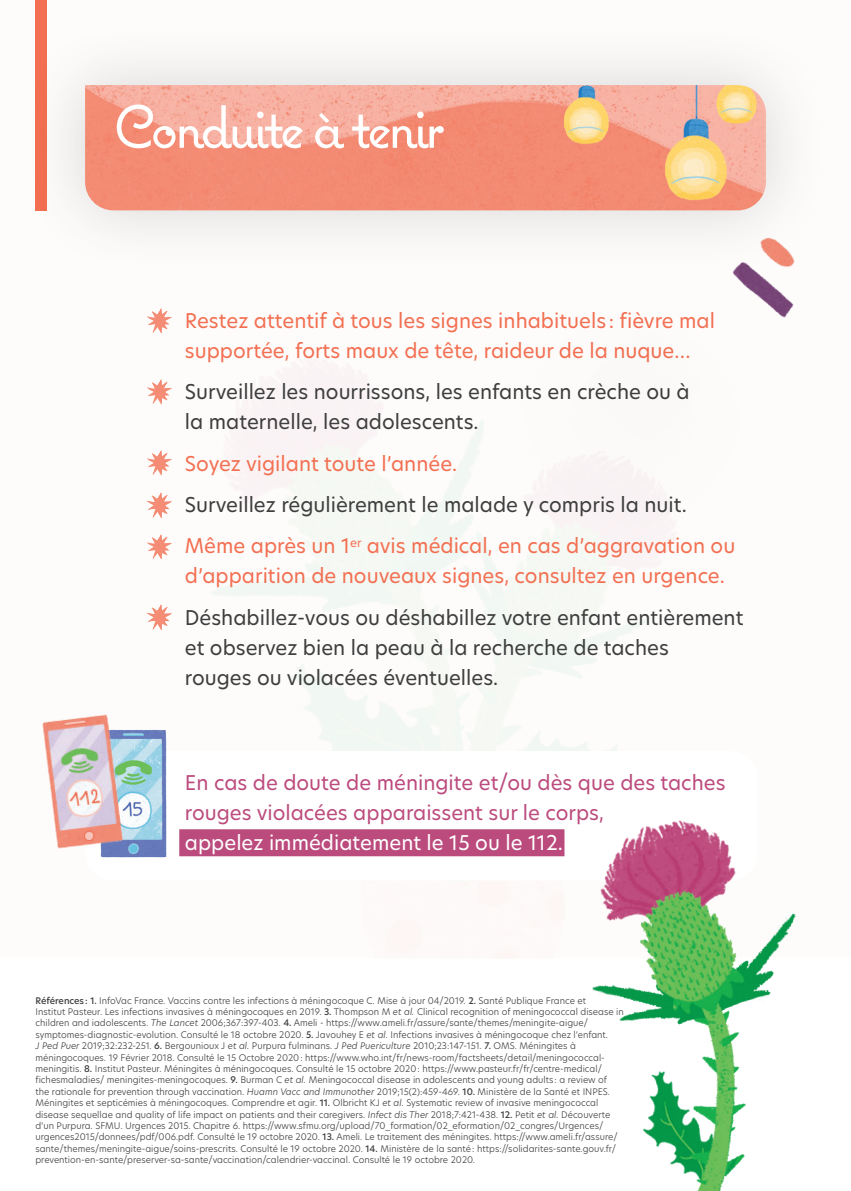
<style>
.page{position:relative;width:851px;height:1191px;background:#fff}
.page>*{position:absolute;margin:0;border:0;box-sizing:border-box;transform-origin:0 0}
.t1{font:60px "Coquette";letter-spacing:-.07em;color:#fff}
.t2{font:20px/30px "Hero New";color:#3e3e3f}
.t3{font:20px/30px "Hero New";color:#f36f51}
.t4{font:20px/30px "Hero New";color:#bc4b7d}
.t5{font:20px "Hero New";color:#fff}
.t6{font:300 9px/11.4px "Hero New";color:#3e3e3f}
.s1{font-weight:500}
.s2{font-style:italic}
</style>
<div class="page">
<div style="left:0;top:0;width:850px;height:958px;background:#fdfcfb"></div>
<svg style="left:240px;top:751px;width:497px;height:129px"></svg>
<img style="left:509px;top:753px;width:287px;height:438px">
<img style="left:147px;top:308px;width:25px;height:26px">
<img style="left:147px;top:379px;width:25px;height:26px">
<img style="left:147px;top:450px;width:25px;height:26px">
<img style="left:147px;top:492px;width:25px;height:27px">
<img style="left:147px;top:534px;width:25px;height:26px">
<img style="left:147px;top:604px;width:25px;height:27px">
<div style="left:35px;top:0;width:12px;height:210px;background:#f36f51"></div>
<img style="left:42px;top:714px;width:159px;height:166px">
<div style="left:179px;top:829px;width:385px;height:27px;background:#bc4b7d"></div>
<div style="left:22px;top:22px;width:807px;height:252px;background:#f8f7f6"></div>
<img style="left:85px;top:85px;width:680px;height:125px">
<div style="left:474px;top:264px;width:314px;height:310px;background:#fdfcfb"></div>
<img style="left:789px;top:300px;width:5px;height:12px">
<div style="left:502px;top:241px;width:287px;height:287px;background:#fcfbfa"></div>
<img style="left:749px;top:238px;width:46px;height:57px">
<p class="t1" style="left:113px;top:89px;width:332px">Conduite à tenir</p>
<p class="t3" style="left:185px;top:305px;width:531px">Restez attentif à tous les signes inhabituels : fièvre mal supportée, forts maux de tête, raideur de la nuque…</p>
<p class="t2" style="left:185px;top:376px;width:506px">Surveillez les nourrissons, les enfants en crèche ou à la maternelle, les adolescents.</p>
<p class="t3" style="left:185px;top:448px;width:274px">Soyez vigilant toute l’année.</p>
<p class="t2" style="left:185px;top:489px;width:503px">Surveillez régulièrement le malade y compris la nuit.</p>
<p class="t3" style="left:185px;top:530px;width:551px">Même après un 1<sup>er</sup> avis médical, en cas d’aggravation ou d’apparition de nouveaux signes, consultez en urgence.</p>
<p class="t2" style="left:185px;top:602px;width:560px">Déshabillez-vous ou déshabillez votre enfant entièrement et observez bien la peau à la recherche de taches<br>rouges ou violacées éventuelles.</p>
<p class="t4" style="left:185px;top:767px;width:542px">En cas de doute de méningite et/ou dès que des taches rouges violacées apparaissent sur le corps,</p>
<p class="t5" style="left:185px;top:829px;width:379px">appelez immédiatement le 15 ou le 112.</p>
<p class="t6" style="left:35px;top:994px;width:590px"><span class="s1">Références: 1.</span> InfoVac France. Vaccins contre les infections à méningocoque C. Mise à jour 04/2019. <span class="s1">2.</span> Santé Publique France et<br>Institut Pasteur. Les infections invasives à méningocoques en 2019. <span class="s1">3.</span> Thompson M <span class="s2">et al.</span> Clinical recognition of meningococcal disease in children and iadolescents. <span class="s2">The Lancet</span> 2006;367:397-403. <span class="s1">4.</span> Ameli - https://www.ameli.fr/assure/sante/themes/meningite-aigue/ symptomes-diagnostic-evolution. Consulté le 18 octobre 2020. <span class="s1">5.</span> Javouhey E <span class="s2">et al.</span> Infections invasives à méningocoque chez l’enfant.<br><span class="s2">J Ped Puer</span> 2019;32:232-251. <span class="s1">6.</span> Bergounioux J <span class="s2">et al.</span> Purpura fulminans. <span class="s2">J Ped Puericulture</span> 2010;23:147-151. <span class="s1">7.</span> OMS. Méningites à méningocoques. 19 Février 2018. Consulté le 15 Octobre 2020: https://www.who.int/fr/news-room/factsheets/detail/meningococcal&shy;meningitis. <span class="s1">8.</span> Institut Pasteur. Méningites à méningocoques. Consulté le 15 octobre 2020: https://www.pasteur.fr/fr/centre-medical/ fichesmaladies/ meningites-meningocoques. <span class="s1">9.</span> Burman C <span class="s2">et al.</span> Meningococcal disease in adolescents and young adults : a review of<br>the rationale for prevention through vaccination. <span class="s2">Huamn Vacc and Immunother</span> 2019;15(2):459-469. <span class="s1">10.</span> Ministère de la Santé et INPES.<br>Méningites et septicémies à méningocoques. Comprendre et agir. <span class="s1">11.</span> Olbricht KJ <span class="s2">et al.</span> Systematic review of invasive meningococcal disease sequellae and quality of life impact on patients and their caregivers. <span class="s2">Infect dis Ther</span> 2018;7:421-438. <span class="s1">12.</span> Petit <span class="s2">et al.</span> Découverte d’un Purpura. SFMU. Urgences 2015. Chapitre 6. https://www.sfmu.org/upload/70_formation/02_eformation/02_congres/Urgences/ urgences2015/donnees/pdf/006.pdf. Consulté le 19 octobre 2020. <span class="s1">13.</span> Ameli. Le traitement des méningites. https://www.ameli.fr/assure/ sante/themes/meningite-aigue/soins-prescrits. Consulté le 19 octobre 2020. <span class="s1">14.</span> Ministère de la santé: https://solidarites-sante.gouv.fr/ prevention-en-sante/preserver-sa-sante/vaccination/calendrier-vaccinal. Consulté le 19 octobre 2020.</p>
</div>
